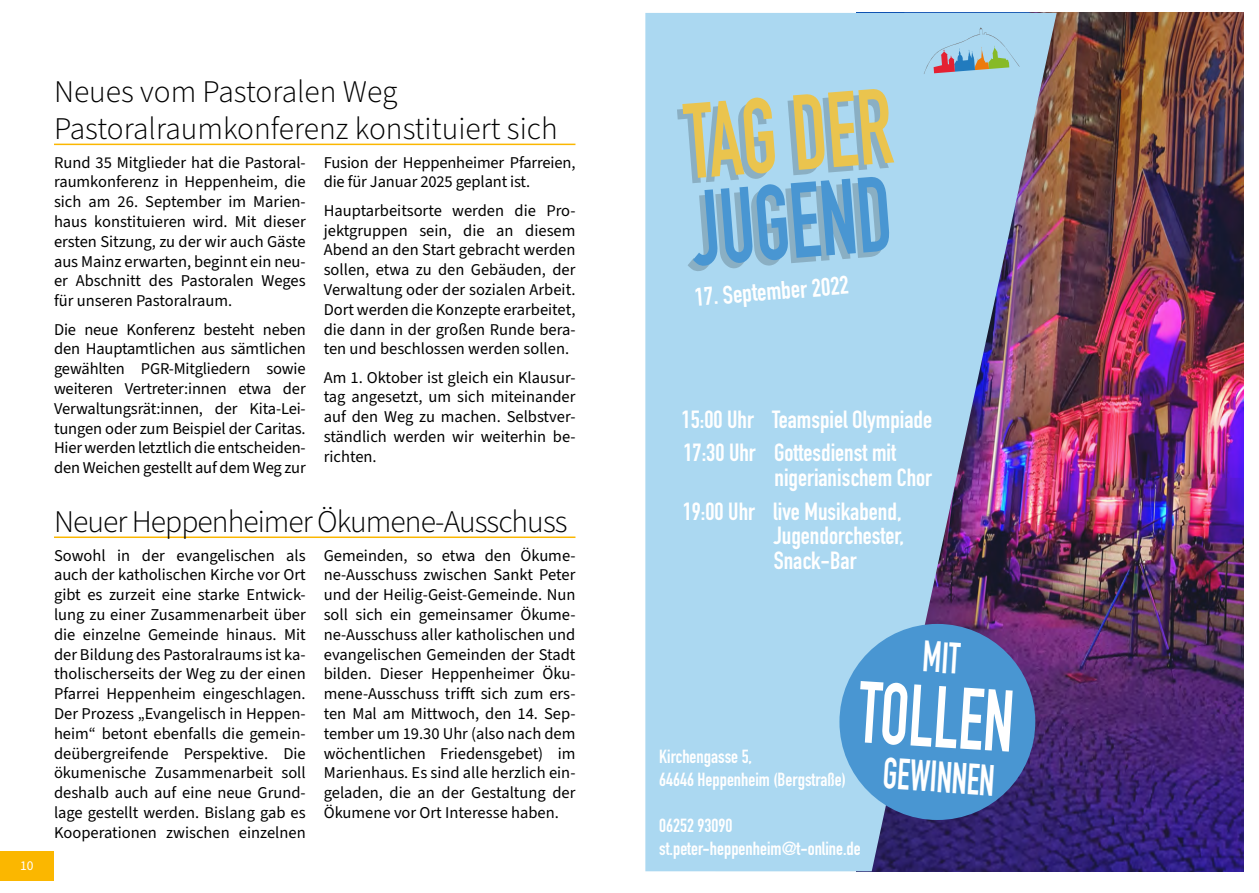
<style>
.page{position:relative;width:1259px;height:893px;background:#fff}
.page>*{position:absolute;margin:0;border:0;box-sizing:border-box;transform-origin:0 0}
.t1{font:700 105px "DIN Condensed";color:#eac44e;scale:.78 1}
.t2{font:700 105px "DIN Condensed";color:#4996d2;scale:.78 1}
.t3{font:700 85.8px "DIN Condensed";color:#fff;scale:.78 1}
.t4{font:700 43.2px "DIN Condensed";color:#fff;scale:.78 1}
.t5{font:300 31.5px/37.8px "Source Sans 3";letter-spacing:-.01em;color:#000}
.t6{font:300 31.5px "Source Sans 3";letter-spacing:-.03em;color:#000}
.t7{font:700 25.05px "DIN Condensed";color:#fff}
.t8{font:700 24.45px/24.5px "DIN Condensed";color:#fff}
.t9{font:700 18.75px/23.1px "DIN Condensed";color:#fff}
.t10{font:16.5px/19.8px "Source Sans 3";color:#000;text-align:justify}
.t11{font:13.5px "Source Sans 3";color:#fff}
</style>
<div class="page">
<div style="left:0;top:851px;width:54px;height:30px;background:#fbb700"></div>
<hr style="left:54px;top:144px;width:521px;height:1px;background:#fbb700">
<hr style="left:54px;top:536px;width:521px;height:2px;background:#fbb700">
<img style="left:1056px;top:13px;width:187px;height:858px">
<svg style="left:645px;top:13px;width:411px;height:858px;background:#9fbcd9"></svg>
<div style="left:839px;top:624px;width:196px;height:196px;background:#4996d2;border-radius:50%"></div>
<svg style="left:923px;top:27px;width:96px;height:47px;background:#a5c2d0"></svg>
<p class="t11" style="left:20px;top:857px;width:15px">10</p>
<h3 class="t5" style="left:54px;top:73px;width:505px">Neues vom Pastoralen Weg<br>Pastoralraumkonferenz konstituiert sich</h3>
<p class="t10" style="left:54px;top:153px;width:253px">Rund 35 Mitglieder hat die Pastoral&shy;raumkonferenz in Heppenheim, die sich am 26. September im Marien&shy;haus konstituieren wird. Mit dieser ersten Sitzung, zu der wir auch Gäste aus Mainz erwarten, beginnt ein neu&shy;er Abschnitt des Pastoralen Weges für unseren Pastoralraum.</p>
<p class="t10" style="left:54px;top:320px;width:253px">Die neue Konferenz besteht neben den Hauptamtlichen aus sämtlichen gewählten PGR-Mitgliedern sowie weiteren Vertreter:innen etwa der Verwaltungsrät:innen, der Kita-Lei&shy;tungen oder zum Beispiel der Caritas.<br>Hier werden letztlich die entscheiden&shy;den Weichen gestellt auf dem Weg zur</p>
<p class="t10" style="left:324px;top:153px;width:253px">Fusion der Heppenheimer Pfarreien, die für Januar 2025 geplant ist.</p>
<p class="t10" style="left:324px;top:201px;width:253px">Hauptarbeitsorte werden die Pro&shy;jektgruppen sein, die an diesem Abend an den Start gebracht werden sollen, etwa zu den Gebäuden, der Verwaltung oder der sozialen Arbeit.<br>Dort werden die Konzepte erarbeitet, die dann in der großen Runde bera&shy;ten und beschlossen werden sollen.</p>
<p class="t10" style="left:324px;top:368px;width:253px">Am 1. Oktober ist gleich ein Klausur&shy;tag angesetzt, um sich miteinander auf den Weg zu machen. Selbstver&shy;ständlich werden wir weiterhin be&shy;richten.</p>
<h3 class="t6" style="left:54px;top:501px;width:515px">Neuer Heppenheimer Ökumene-Ausschuss</h3>
<p class="t10" style="left:54px;top:546px;width:253px">Sowohl in der evangelischen als auch der katholischen Kirche vor Ort gibt es zurzeit eine starke Entwick&shy;lung zu einer Zusammenarbeit über die einzelne Gemeinde hinaus. Mit der Bildung des Pastoralraums ist ka&shy;tholischerseits der Weg zu der einen Pfarrei Heppenheim eingeschlagen.<br>Der Prozess „Evangelisch in Heppen&shy;heim“ betont ebenfalls die gemein&shy;deübergreifende Perspektive. Die ökumenische Zusammenarbeit soll deshalb auch auf eine neue Grund&shy;lage gestellt werden. Bislang gab es Kooperationen zwischen einzelnen</p>
<p class="t10" style="left:324px;top:546px;width:253px">Gemeinden, so etwa den Ökume&shy;ne-Ausschuss zwischen Sankt Peter und der Heilig-Geist-Gemeinde. Nun soll sich ein gemeinsamer Ökume&shy;ne-Ausschuss aller katholischen und evangelischen Gemeinden der Stadt bilden. Dieser Heppenheimer Öku&shy;mene-Ausschuss trifft sich zum ers&shy;ten Mal am Mittwoch, den 14. Sep&shy;tember um 19.30 Uhr (also nach dem wöchentlichen Friedensgebet) im Marienhaus. Es sind alle herzlich ein&shy;geladen, die an der Gestaltung der Ökumene vor Ort Interesse haben.</p>
<h1 class="t1" style="left:679px;top:72px;width:267px;rotate:-5deg">TAG DER</h1>
<h1 class="t2" style="left:686px;top:159px;width:258px;rotate:-5deg">JUGEND</h1>
<h3 class="t7" style="left:693px;top:281px;width:156px;rotate:-5deg">17. September 2022</h3>
<h3 class="t8" style="left:681px;top:407px;width:252px">15:00 Uhr Teamspiel Olympiade</h3>
<h3 class="t8" style="left:774px;top:440px;width:159px;text-indent:-91px">17:30 Uhr Gottesdienst mit nigerianischem Chor</h3>
<h3 class="t8" style="left:774px;top:499px;width:132px;text-align:justify;text-indent:-91px">19:00 Uhr live Musikabend, Jugendorchester, Snack-Bar</h3>
<h2 class="t3" style="left:863px;top:654px;width:200px;rotate:4deg">TOLLEN</h2>
<h3 class="t4" style="left:885px;top:744px;width:145px;rotate:4deg">GEWINNEN</h3>
<p class="t9" style="left:659px;top:744px;width:188px">Kirchengasse 5,<br>64646 Heppenheim (Bergstraße)</p>
<p class="t9" style="left:659px;top:814px;width:203px">06252 93090 st.peter-heppenheim@t-online.de</p>
</div>
